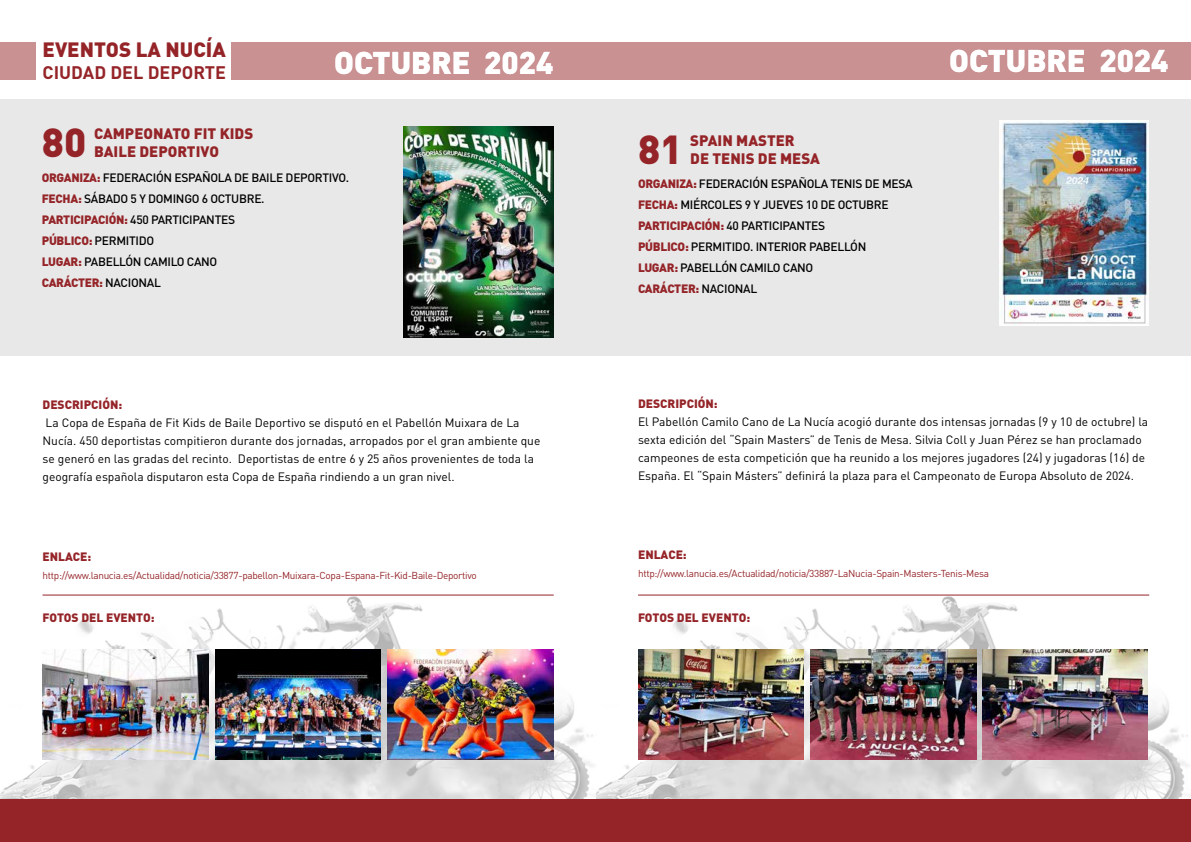
<style>
.page{position:relative;width:1191px;height:842px;background:#fff}
.page>*{position:absolute;margin:0;border:0;box-sizing:border-box;transform-origin:0 0}
.t1{font:900 40px "DIN Pro";color:#952428}
.t2{font:900 31px "DIN Pro";color:#fff}
.t3{font:900 20.5px "DIN Pro";color:#952428}
.t4{font:700 18px "DIN Pro";color:#952428}
.t5{font:900 15px/18px "DIN Pro";color:#952428}
.t6{font:12px/18px "DIN Pro";color:#000}
.t7{font:500 12px/21px "DIN Pro";letter-spacing:-.025em;color:#000}
.t8{font:900 12px "DIN Pro";color:#952428}
.t9{font:10px "DIN Pro";letter-spacing:-.03em;color:#952428}
.s1{font-weight:900;color:#952428}
</style>
<div class="page">
<img style="left:0;top:594px;width:1188px;height:205px">
<div style="left:596px;top:99px;width:595px;height:256px;background:#e8e8e8"></div>
<div style="left:0;top:99px;width:595px;height:256px;background:#e8e8e8"></div>
<div style="left:595px;top:43px;width:596px;height:37px;background:#ca9193"></div>
<div style="left:0;top:799px;width:1191px;height:43px;background:#952428"></div>
<div style="left:232px;top:43px;width:363px;height:37px;background:#ca9193"></div>
<div style="left:0;top:43px;width:36px;height:37px;background:#ca9193"></div>
<img style="left:999px;top:120px;width:149px;height:205px">
<hr style="left:638px;top:595px;width:511px;height:1px;background:#952428">
<hr style="left:43px;top:595px;width:511px;height:1px;background:#952428">
<img style="left:215px;top:649px;width:166px;height:111px">
<img style="left:810px;top:649px;width:166px;height:111px">
<img style="left:387px;top:649px;width:166px;height:111px">
<img style="left:982px;top:649px;width:165px;height:111px">
<img style="left:43px;top:649px;width:165px;height:111px">
<img style="left:638px;top:649px;width:165px;height:111px">
<img style="left:404px;top:127px;width:149px;height:211px">
<h3 class="t3" style="left:43px;top:32px;width:185px">EVENTOS LA NUCÍA</h3>
<h3 class="t4" style="left:43px;top:57px;width:185px">CIUDAD DEL DEPORTE</h3>
<h2 class="t2" style="left:334px;top:36px;width:221px">OCTUBRE 2024</h2>
<h2 class="t2" style="left:949px;top:35px;width:221px">OCTUBRE 2024</h2>
<h1 class="t1" style="left:42px;top:108px;width:46px">80</h1>
<p class="t5" style="left:94px;top:123px;width:161px">CAMPEONATO FIT KIDS<br>BAILE DEPORTIVO</p>
<p class="t7" style="left:42px;top:166px;width:309px"><span class="s1">ORGANIZA:</span> FEDERACIÓN ESPAÑOLA DE BAILE DEPORTIVO.<br><span class="s1">FECHA:</span> SÁBADO 5 Y DOMINGO 6 OCTUBRE.<br><span class="s1">PARTICIPACIÓN:</span> 450 PARTICIPANTES<br><span class="s1">PÚBLICO:</span> PERMITIDO<br><span class="s1">LUGAR:</span> PABELLÓN CAMILO CANO<br><span class="s1">CARÁCTER:</span> NACIONAL</p>
<p class="t8" style="left:43px;top:394px;width:81px">DESCRIPCIÓN:</p>
<p class="t6" style="left:43px;top:412px;width:499px">La Copa de España de Fit Kids de Baile Deportivo se disputó en el Pabellón Muixara de La Nucía. 450 deportistas compitieron durante dos jornadas, arropados por el gran ambiente que se generó en las gradas del recinto. Deportistas de entre 6 y 25 años provenientes de toda la geografía española disputaron esta Copa de España rindiendo a un gran nivel.</p>
<p class="t8" style="left:43px;top:546px;width:50px">ENLACE:</p>
<p class="t9" style="left:43px;top:568px;width:436px">http://www.lanucia.es/Actualidad/noticia/33877-pabellon-Muixara-Copa-Espana-Fit-Kid-Baile-Deportivo</p>
<p class="t8" style="left:43px;top:607px;width:114px">FOTOS DEL EVENTO:</p>
<h1 class="t1" style="left:638px;top:115px;width:46px">81</h1>
<p class="t5" style="left:690px;top:130px;width:131px">SPAIN MASTER<br>DE TENIS DE MESA</p>
<p class="t7" style="left:638px;top:172px;width:276px"><span class="s1">ORGANIZA:</span> FEDERACIÓN ESPAÑOLA TENIS DE MESA <span class="s1">FECHA:</span> MIÉRCOLES 9 Y JUEVES 10 DE OCTUBRE <span class="s1">PARTICIPACIÓN:</span> 40 PARTICIPANTES<br><span class="s1">PÚBLICO:</span> PERMITIDO. INTERIOR PABELLÓN<br><span class="s1">LUGAR:</span> PABELLÓN CAMILO CANO<br><span class="s1">CARÁCTER:</span> NACIONAL</p>
<p class="t8" style="left:638px;top:393px;width:81px">DESCRIPCIÓN:</p>
<p class="t6" style="left:638px;top:412px;width:512px">El Pabellón Camilo Cano de La Nucía acogió durante dos intensas jornadas (9 y 10 de octubre) la sexta edición del “Spain Masters” de Tenis de Mesa. Silvia Coll y Juan Pérez se han proclamado campeones de esta competición que ha reunido a los mejores jugadores (24) y jugadoras (16) de España. El “Spain Másters” definirá la plaza para el Campeonato de Europa Absoluto de 2024.</p>
<p class="t8" style="left:638px;top:544px;width:50px">ENLACE:</p>
<p class="t9" style="left:638px;top:565px;width:352px">http://www.lanucia.es/Actualidad/noticia/33887-LaNucia-Spain-Masters-Tenis-Mesa</p>
<p class="t8" style="left:638px;top:607px;width:114px">FOTOS DEL EVENTO:</p>
</div>
